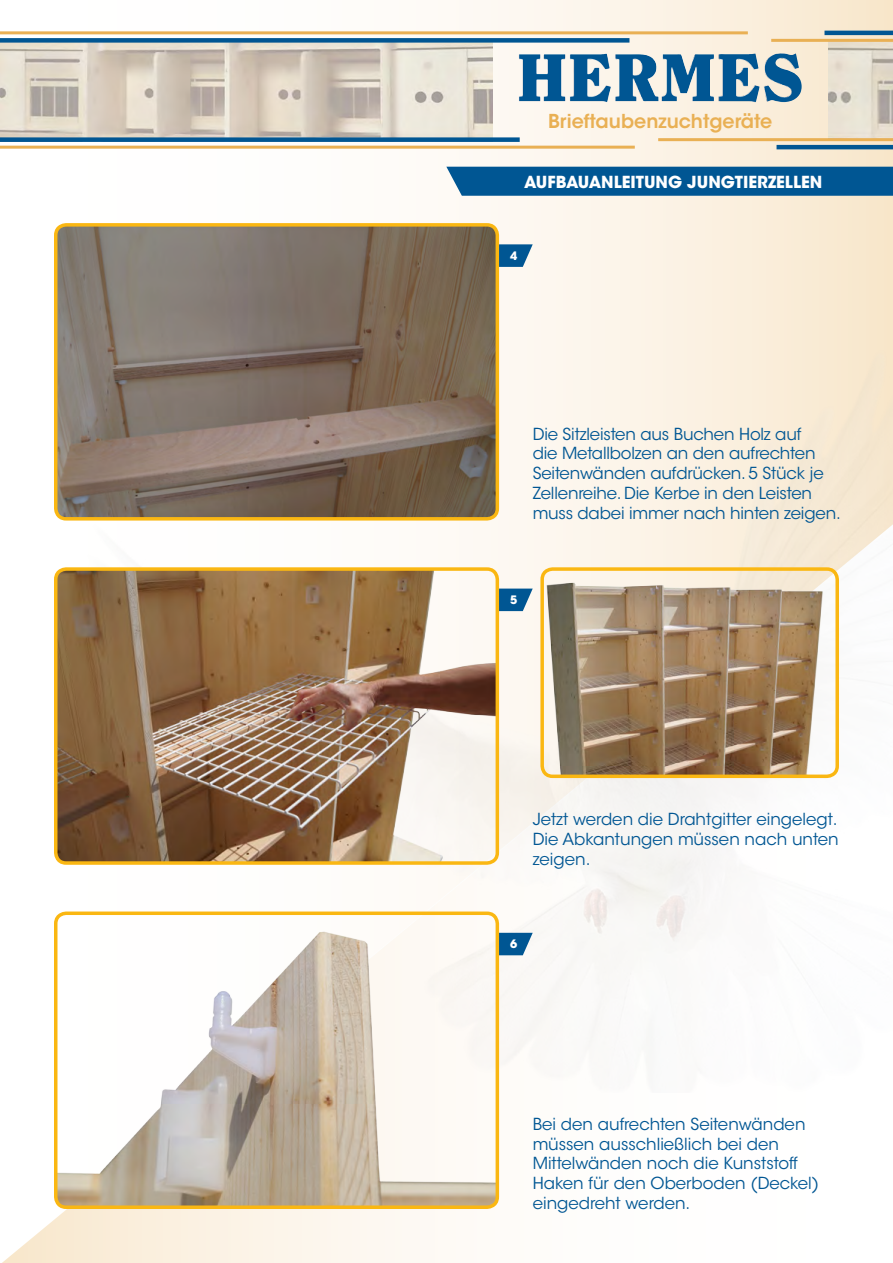
<style>
.page{position:relative;width:893px;height:1263px;background:#fff}
.page>*{position:absolute;margin:0;border:0;box-sizing:border-box;transform-origin:0 0}
.t1{font:600 19.05px "ITC Avant Garde Std";color:#e9b054}
.t2{font:16.5px/19.8px "ITC Avant Garde Std";letter-spacing:-.01em;color:#005693}
.t3{font:700 16.5px "ITC Avant Garde Std";color:#fff}
.t4{font:700 11.55px "ITC Avant Garde Std";color:#fff}
</style>
<div class="page">
<svg style="left:0;top:0;width:893px;height:268px"></svg>
<svg style="left:2px;top:1093px;width:498px;height:170px"></svg>
<img style="left:429px;top:268px;width:464px;height:825px">
<img style="left:0;top:43px;width:492px;height:94px">
<img style="left:828px;top:42px;width:65px;height:96px">
<img style="left:569px;top:53px;width:233px;height:50px">
<div style="left:0;top:38px;width:629px;height:5px;background:#005693"></div>
<hr style="left:776px;top:145px;width:117px;height:4px;background:#005693">
<hr style="left:0;top:31px;width:748px;height:3px;background:#e9b054">
<hr style="left:658px;top:138px;width:235px;height:3px;background:#e9b054">
<hr style="left:771px;top:39px;width:122px;height:3px;background:#e9b054">
<hr style="left:0;top:146px;width:635px;height:3px;background:#e9b054">
<hr style="left:824px;top:31px;width:69px;height:4px;background:#005693">
<div style="left:0;top:137px;width:520px;height:5px;background:#005693"></div>
<svg style="left:499px;top:244px;width:34px;height:23px"></svg>
<img style="left:56px;top:225px;width:441px;height:294px">
<div style="left:54px;top:223px;width:445px;height:298px;border:3px solid #fab712;border-radius:10px"></div>
<svg style="left:499px;top:589px;width:34px;height:22px"></svg>
<svg style="left:499px;top:933px;width:34px;height:22px"></svg>
<img style="left:58px;top:569px;width:439px;height:294px">
<div style="left:54px;top:567px;width:445px;height:298px;border:3px solid #fab712;border-radius:10px"></div>
<img style="left:56px;top:913px;width:441px;height:294px">
<div style="left:54px;top:911px;width:445px;height:298px;border:3px solid #fab712;border-radius:10px"></div>
<div style="left:446px;top:167px;width:447px;height:29px;background:#005693"></div>
<img style="left:542px;top:574px;width:295px;height:202px">
<div style="left:540px;top:567px;width:299px;height:211px;border:3px solid #fab712;border-radius:10px"></div>
<p class="t1" style="left:548px;top:109px;width:226px">Brieftaubenzuchtgeräte</p>
<p class="t3" style="left:524px;top:172px;width:300px">AUFBAUANLEITUNG JUNGTIERZELLEN</p>
<p class="t4" style="left:510px;top:248px;width:9px">4</p>
<p class="t2" style="left:533px;top:424px;width:310px">Die Sitzleisten aus Buchen Holz auf<br>die Metallbolzen an den aufrechten Seitenwänden aufdrücken. 5 Stück je Zellenreihe. Die Kerbe in den Leisten muss dabei immer nach hinten zeigen.</p>
<p class="t4" style="left:510px;top:592px;width:9px">5</p>
<p class="t2" style="left:533px;top:809px;width:307px;text-align:justify">Jetzt werden die Drahtgitter eingelegt.<br>Die Abkantungen müssen nach unten zeigen.</p>
<p class="t4" style="left:510px;top:936px;width:9px">6</p>
<p class="t2" style="left:533px;top:1114px;width:288px">Bei den aufrechten Seitenwänden müssen ausschließlich bei den<br>Mittelwänden noch die Kunststoff<br>Haken für den Oberboden (Deckel) eingedreht werden.</p>
</div>
